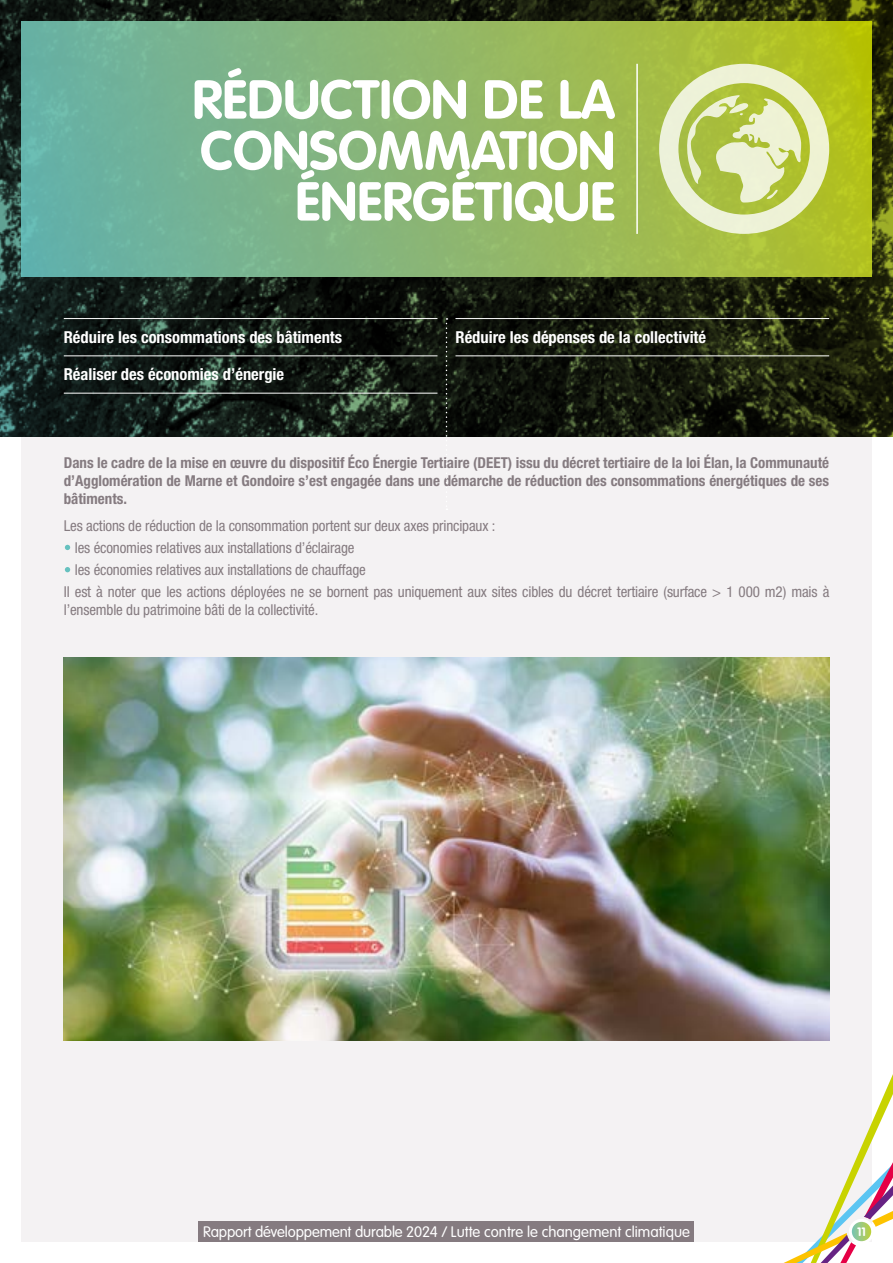
<style>
.page{position:relative;width:893px;height:1263px;background:#fff}
.page>*{position:absolute;margin:0;border:0;box-sizing:border-box;transform-origin:0 0}
.t1{font:700 54px/51px "VAG Rounded Std";color:#fff;text-align:right}
.t2{font:700 condensed 16.5px "Helvetica Neue LT Std";color:#fff}
.t3{font:condensed 15px/22.2px "Helvetica Neue LT Std";letter-spacing:-.01em;color:#857b80}
.t4{font:700 condensed 15px/18px "Helvetica Neue LT Std";color:#857b80;text-align:justify}
.t5{font:300 15px "VAG Rounded Std";color:#fff}
.t6{font:700 12px "VAG Rounded Std";color:#fff}
.s1{color:#fff}
</style>
<div class="page">
<div style="left:21px;top:21px;width:851px;height:1221px;background:#f4f2f3"></div>
<img style="left:0;top:0;width:893px;height:436px">
<svg style="left:21px;top:21px;width:851px;height:255px;background:#89b771"></svg>
<hr style="left:64px;top:318px;width:373px;height:1px;background:#fff">
<hr style="left:64px;top:355px;width:373px;height:1px;background:#fff">
<hr style="left:64px;top:393px;width:373px;height:1px;background:#fff">
<svg style="left:659px;top:64px;width:170px;height:170px;background:#ccd887"></svg>
<hr style="left:636px;top:64px;width:2px;height:170px;background:#fff">
<hr style="left:455px;top:318px;width:374px;height:1px;background:#fff">
<hr style="left:455px;top:355px;width:374px;height:1px;background:#fff">
<div style="left:199px;top:1222px;width:495px;height:20px;background:#857b80"></div>
<svg style="left:446px;top:318px;width:1px;height:192px"></svg>
<svg style="left:739px;top:1024px;width:154px;height:239px"></svg>
<svg style="left:850px;top:1220px;width:23px;height:23px"></svg>
<div style="left:849px;top:1219px;width:25px;height:25px;border:3px solid #fff;border-radius:50%"></div>
<img style="left:64px;top:658px;width:765px;height:382px">
<h1 class="t1" style="left:192px;top:76px;width:424px">RÉDUCTION DE LA<br>CONSOMMATION<br>ÉNERGÉTIQUE</h1>
<p class="t2" style="left:64px;top:327px;width:280px">Réduire les consommations des bâtiments</p>
<p class="t2" style="left:64px;top:364px;width:222px">Réaliser des économies d’énergie</p>
<p class="t2" style="left:455px;top:327px;width:252px">Réduire les dépenses de la collectivité</p>
<p class="t4" style="left:64px;top:453px;width:767px">Dans le cadre de la mise en œuvre du dispositif Éco Énergie Tertiaire (DEET) issu du décret tertiaire de la loi Élan, la Communauté d’Agglomération de Marne et Gondoire s’est engagée dans une démarche de réduction des consommations énergétiques de ses bâtiments.</p>
<p class="t3" style="left:64px;top:514px;width:433px">Les actions de réduction de la consommation portent sur deux axes principaux :</p>
<p class="t3" style="left:64px;top:536px;width:292px"><span class="s1">•</span> les économies relatives aux installations d’éclairage</p>
<p class="t3" style="left:64px;top:558px;width:767px"><span class="s1">•</span> les économies relatives aux installations de chauffage<br>Il est à noter que les actions déployées ne se bornent pas uniquement aux sites cibles du décret tertiaire (surface &gt; 1 000 m2) mais à</p>
<p class="t3" style="left:64px;top:599px;width:256px">l’ensemble du patrimoine bâti de la collectivité.</p>
<p class="t5" style="left:203px;top:1223px;width:488px">Rapport développement durable 2024 / Lutte contre le changement climatique</p>
<p class="t6" style="left:857px;top:1224px;width:10px">11</p>
</div>
